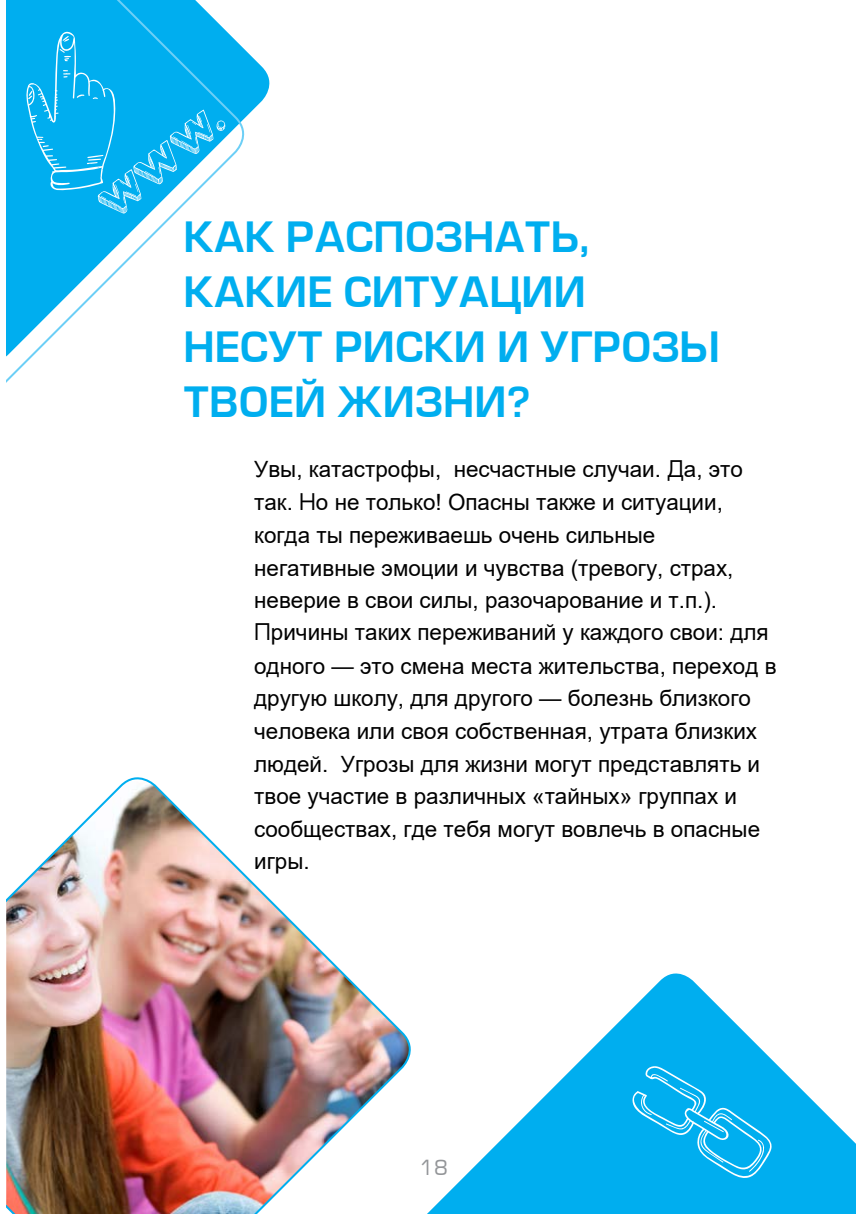
<style>
.page{position:relative;width:862px;height:1214px;background:#fff}
.page>*{position:absolute;margin:0;border:0;box-sizing:border-box;transform-origin:0 0}
.t1{font:40.8px/55px "GL Europe Demi Normal";color:#00aeef}
.t2{font:22.4px/32.6px "Arial";color:#000}
.t3{font:20.4px "GL Europe Normal";color:#939598}
.s1{font-family:"GL Europe Normal"}
</style>
<div class="page">
<svg style="left:253px;top:58px;width:17px;height:52px"></svg>
<svg style="left:6px;top:0;width:247px;height:383px"></svg>
<svg style="left:428px;top:973px;width:427px;height:240px"></svg>
<img style="left:6px;top:777px;width:405px;height:436px">
<svg style="left:26px;top:29px;width:202px;height:185px;background:#23b9f1"></svg>
<svg style="left:629px;top:1065px;width:144px;height:116px;background:#16b4f0"></svg>
<svg style="left:703px;top:1120px;width:21px;height:12px"></svg>
<h1 class="t1" style="left:174px;top:210px;width:548px">Как распо знать,<br>к ак ие ситуации несут риск и и угро зы тво ей жизни?</h1>
<p class="t2" style="left:254px;top:453px;width:524px">Увы, катастро<span class="s1">ф</span>ы, несчастные случаи. <span class="s1">д</span>а, это так. <span class="s1">н</span>о не только! Опасны также и ситуации, когда ты переживаешь очень сильные негативные эмоции и чувства (тревогу, страх, неверие в свои силы, разочарование и т.п.). <span class="s1">п</span>ричины таких переживаний у каждого свои: для одного — это смена места жительства, переход в другую школу, для другого — болезнь близкого человека или своя собственная, утрата близких людей. Угрозы для жизни могут представлять и твое участие в различных «тайных» группах и сообществах, где тебя могут вовлечь в опасные игры.</p>
<p class="t3" style="left:420px;top:1156px;width:30px">18</p>
</div>
